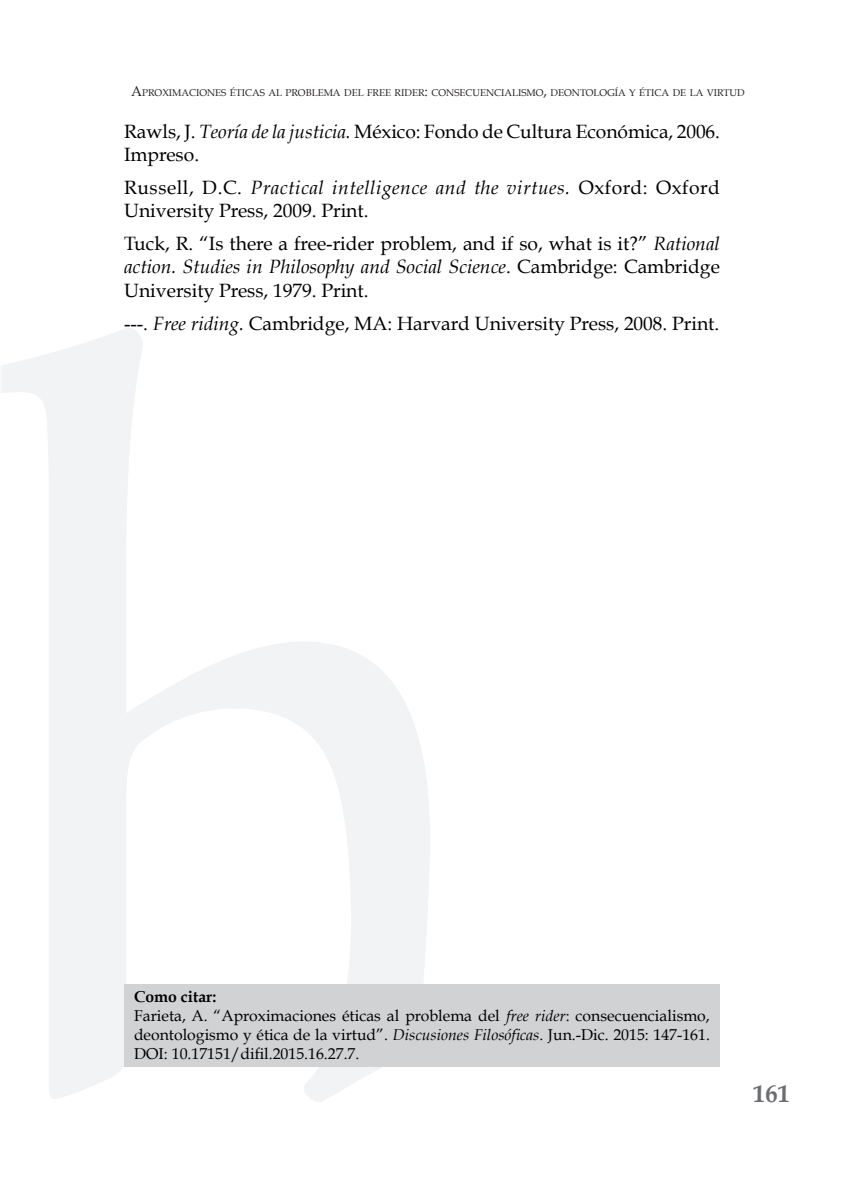
<style>
.page{position:relative;width:844px;height:1191px;background:#fff}
.page>*{position:absolute;margin:0;border:0;box-sizing:border-box;transform-origin:0 0}
.t1{font:700 24.5px "Book Antiqua";color:#6c6d70}
.t2{font:19.25px/23.1px "Book Antiqua";color:#000}
.t3{font:15.75px/18.9px "Book Antiqua";color:#000}
.t4{font:9.8px "Book Antiqua";color:#231f20}
.s1{font-size:14px}
.s2{font-style:italic}
.s3{font-weight:700}
</style>
<div class="page">
<svg style="left:3px;top:328px;width:479px;height:774px"></svg>
<div style="left:124px;top:984px;width:595px;height:82px;background:#d1d2d4"></div>
<p class="t4" style="left:131px;top:86px;width:19px"><span class="s1">A</span>PRO</p>
<p class="t4" style="left:162px;top:86px;width:27px">XIMACIONES</p>
<p class="t4" style="left:230px;top:86px;width:13px">ÉTICAS</p>
<p class="t4" style="left:268px;top:86px;width:25px">AL PROBLE</p>
<p class="t4" style="left:323px;top:86px;width:28px">MA DEL</p>
<p class="t4" style="left:367px;top:86px;width:13px">FREE</p>
<p class="t4" style="left:394px;top:86px;width:7px">RIDER</p>
<p class="t4" style="left:424px;top:86px;width:15px"><span class="s1">:</span> CONSEC</p>
<p class="t4" style="left:472px;top:86px;width:15px">UENCIALIS</p>
<p class="t4" style="left:526px;top:86px;width:32px">MO<span class="s1">,</span> DEONTOLO</p>
<p class="t4" style="left:607px;top:86px;width:45px">GÍA Y ÉTICA</p>
<p class="t4" style="left:672px;top:86px;width:73px">DELAVIRTUD</p>
<p class="t2" style="left:124px;top:120px;width:597px">Rawls, J. <span class="s2">Teoría de la justicia.</span> México: Fondo de Cultura Económica, 2006.<br>Impreso.</p>
<p class="t2" style="left:124px;top:176px;width:597px">Russell, D.C. <span class="s2">Practical intelligence and the virtues.</span> Oxford: Oxford<br>University Press, 2009. Print.</p>
<p class="t2" style="left:124px;top:232px;width:597px;text-align:justify">Tuck, R. “Is there a free-rider problem, and if so, what is it?” <span class="s2">Rational action. Studies in Philosophy and Social Science</span>. Cambridge: Cambridge University Press, 1979. Print.</p>
<p class="t2" style="left:124px;top:311px;width:596px">---. <span class="s2">Free riding.</span> Cambridge, MA: Harvard University Press, 2008. Print.</p>
<p class="t3" style="left:134px;top:987px;width:577px"><span class="s3">Como citar:<br></span>Farieta, A. “Aproximaciones éticas al problema del <span class="s2">free rider</span>: consecuencialismo, deontologismo y ética de la virtud”. <span class="s2">Discusiones Filosóficas</span>. Jun.-Dic. 2015: 147-161.<br>DOI: 10.17151/difil.2015.16.27.7.</p>
<p class="t1" style="left:753px;top:1079px;width:38px">161</p>
</div>
